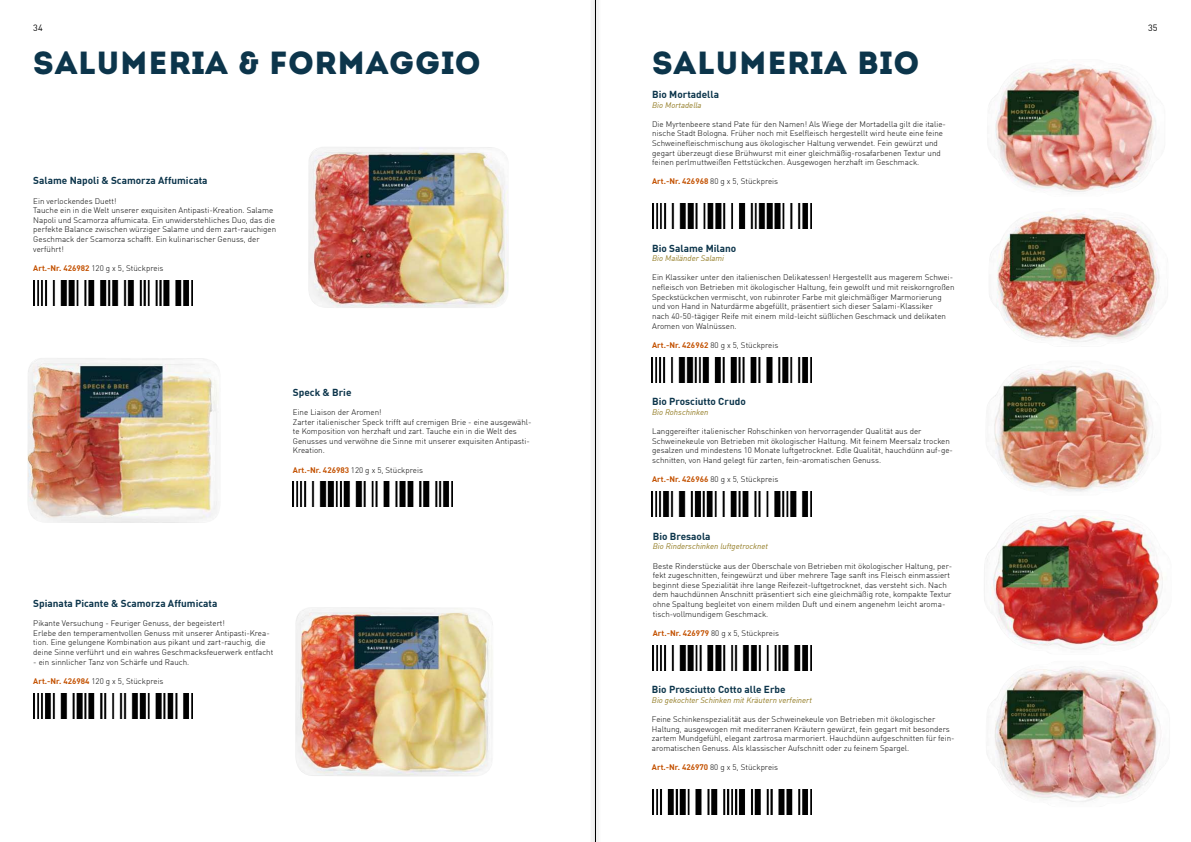
<style>
.page{position:relative;width:1191px;height:842px;background:#fff}
.page>*{position:absolute;margin:0;border:0;box-sizing:border-box;transform-origin:0 0}
.t1{font:32px "Intro";letter-spacing:.02em;color:#0c354b}
.t2{font:700 10px "DIN Offc";color:#0c354b}
.t3{font:9px "DIN Offc";color:#000}
.t4{font:300 8px/9.6px "DIN Offc";color:#000}
.t5{font:italic 8px "DIN Offc";color:#927b23}
.s1{font-weight:700;color:#c35100}
</style>
<div class="page">
<img style="left:990px;top:210px;width:170px;height:132px">
<img style="left:984px;top:515px;width:179px;height:135px">
<img style="left:992px;top:366px;width:161px;height:126px">
<img style="left:989px;top:64px;width:167px;height:128px">
<img style="left:987px;top:666px;width:174px;height:136px">
<img style="left:652px;top:645px;width:159px;height:25px">
<img style="left:652px;top:789px;width:160px;height:26px">
<img style="left:652px;top:491px;width:159px;height:25px">
<img style="left:653px;top:203px;width:158px;height:25px">
<img style="left:652px;top:357px;width:159px;height:26px">
<img style="left:308px;top:147px;width:200px;height:161px">
<img style="left:27px;top:358px;width:192px;height:165px">
<img style="left:295px;top:607px;width:198px;height:170px">
<img style="left:33px;top:280px;width:160px;height:26px">
<img style="left:293px;top:481px;width:159px;height:25px">
<img style="left:33px;top:693px;width:160px;height:25px">
<div style="left:589px;top:0;width:13px;height:842px;background:#f3f3f3"></div>
<hr style="left:595px;top:0;width:1px;height:842px;background:#000">
<p class="t3" style="left:33px;top:24px;width:11px">34</p>
<p class="t3" style="left:1148px;top:24px;width:11px">35</p>
<h1 class="t1" style="left:33px;top:45px;width:449px">SALUMERIA &amp; FORMAGGIO</h1>
<p class="t2" style="left:33px;top:175px;width:176px">Salame Napoli &amp; Scamorza Affumicata</p>
<p class="t4" style="left:33px;top:196px;width:244px">Ein verlockendes Duett!<br>Tauche ein in die Welt unserer exquisiten Antipasti-Kreation. Salame Napoli und Scamorza affumicata. Ein unwiderstehliches Duo, das die perfekte Balance zwischen würziger Salame und dem zart-rauchigen Geschmack der Scamorza schafft. Ein kulinarischer Genuss, der verführt!</p>
<p class="t4" style="left:33px;top:264px;width:132px"><span class="s1">Art.-Nr. 426982</span> 120 g x 5, Stückpreis</p>
<p class="t2" style="left:293px;top:387px;width:60px">Speck &amp; Brie</p>
<p class="t4" style="left:293px;top:408px;width:240px">Eine Liaison der Aromen!<br>Zarter italienischer Speck trifft auf cremigen Brie - eine ausgewähl&shy;te Komposition von herzhaft und zart. Tauche ein in die Welt des Genusses und verwöhne die Sinne mit unserer exquisiten Antipasti-Kreation.</p>
<p class="t4" style="left:293px;top:465px;width:132px"><span class="s1">Art.-Nr. 426983</span> 120 g x 5, Stückpreis</p>
<p class="t2" style="left:33px;top:598px;width:185px">Spianata Picante &amp; Scamorza Affumicata</p>
<p class="t4" style="left:33px;top:619px;width:241px">Pikante Versuchung - Feuriger Genuss, der begeistert!<br>Erlebe den temperamentvollen Genuss mit unserer Antipasti-Krea&shy;tion. Eine gelungene Kombination aus pikant und zart-rauchig, die deine Sinne verführt und ein wahres Geschmacksfeuerwerk entfacht</p>
<p class="t4" style="left:33px;top:657px;width:157px">- ein sinnlicher Tanz von Schärfe und Rauch.</p>
<p class="t4" style="left:33px;top:676px;width:132px"><span class="s1">Art.-Nr. 426984</span> 120 g x 5, Stückpreis</p>
<h1 class="t1" style="left:652px;top:45px;width:269px">SALUMERIA BIO</h1>
<p class="t2" style="left:652px;top:89px;width:68px">Bio Mortadella</p>
<p class="t5" style="left:652px;top:102px;width:51px">Bio Mortadella</p>
<p class="t4" style="left:652px;top:120px;width:295px">Die Myrtenbeere stand Pate für den Namen! Als Wiege der Mortadella gilt die italie&shy;nische Stadt Bologna. Früher noch mit Esel昀氀eisch hergestellt wird heute eine feine Schweine昀氀eischmischung aus ökologischer Haltung verwendet. Fein gewürzt und gegart überzeugt diese Brühwurst mit einer gleichmäßig-rosafarbenen Textur und feinen perlmuttweißen Fettstückchen. Ausgewogen herzhaft im Geschmack.</p>
<p class="t4" style="left:652px;top:177px;width:127px"><span class="s1">Art.-Nr. 426968</span> 80 g x 5, Stückpreis</p>
<p class="t2" style="left:652px;top:243px;width:86px">Bio Salame Milano</p>
<p class="t5" style="left:652px;top:256px;width:73px">Bio Mailänder Salami</p>
<p class="t4" style="left:652px;top:273px;width:304px">Ein Klassiker unter den italienischen Delikatessen! Hergestellt aus magerem Schwei&shy;ne昀氀eisch von Betrieben mit ökologischer Haltung, fein gewolft und mit reiskorngroßen Speckstückchen vermischt, von rubinroter Farbe mit gleichmäßiger Marmorierung und von Hand in Naturdärme abgefüllt, präsentiert sich dieser Salami-Klassiker<br>nach 40-50-tägiger Reife mit einem mild-leicht süßlichen Geschmack und delikaten Aromen von Walnüssen.</p>
<p class="t4" style="left:652px;top:340px;width:128px"><span class="s1">Art.-Nr. 426962</span> 80 g x 5, Stückpreis</p>
<p class="t2" style="left:652px;top:396px;width:95px">Bio Prosciutto Crudo</p>
<p class="t5" style="left:652px;top:409px;width:58px">Bio Rohschinken</p>
<p class="t4" style="left:652px;top:427px;width:302px">Langgereifter italienischer Rohschinken von hervorragender Qualität aus der Schweinekeule von Betrieben mit ökologischer Haltung. Mit feinem Meersalz trocken gesalzen und mindestens 10 Monate luftgetrocknet. Edle Qualität, hauchdünn auf-ge&shy;schnitten, von Hand gelegt für zarten, fein-aromatischen Genuss.</p>
<p class="t4" style="left:652px;top:475px;width:128px"><span class="s1">Art.-Nr. 426966</span> 80 g x 5, Stückpreis</p>
<p class="t2" style="left:653px;top:531px;width:59px">Bio Bresaola</p>
<p class="t5" style="left:653px;top:544px;width:117px">Bio Rinderschinken luftgetrocknet</p>
<p class="t4" style="left:653px;top:561px;width:301px">Beste Rinderstücke aus der Oberschale von Betrieben mit ökologischer Haltung, per&shy;fekt zugeschnitten, feingewürzt und über mehrere Tage sanft ins Fleisch einmassiert beginnt diese Spezialität ihre lange Reifezeit-luftgetrocknet, das versteht sich. Nach dem hauchdünnen Anschnitt präsentiert sich eine gleichmäßig rote, kompakte Textur ohne Spaltung begleitet von einem milden Duft und einem angenehm leicht aroma&shy;tisch-vollmundigem Geschmack.</p>
<p class="t4" style="left:653px;top:628px;width:128px"><span class="s1">Art.-Nr. 426979</span> 80 g x 5, Stückpreis</p>
<p class="t2" style="left:652px;top:684px;width:135px">Bio Prosciutto Cotto alle Erbe</p>
<p class="t5" style="left:652px;top:697px;width:162px">Bio gekochter Schinken mit Kräutern verfeinert</p>
<p class="t4" style="left:652px;top:715px;width:304px">Feine Schinkenspezialität aus der Schweinekeule von Betrieben mit ökologischer Haltung, ausgewogen mit mediterranen Kräutern gewürzt, fein gegart mit besonders zartem Mundgefühl, elegant zartrosa marmoriert. Hauchdünn aufgeschnitten für fein&shy;aromatischen Genuss. Als klassischer Aufschnitt oder zu feinem Spargel.</p>
<p class="t4" style="left:652px;top:763px;width:128px"><span class="s1">Art.-Nr. 426970</span> 80 g x 5, Stückpreis</p>
</div>
